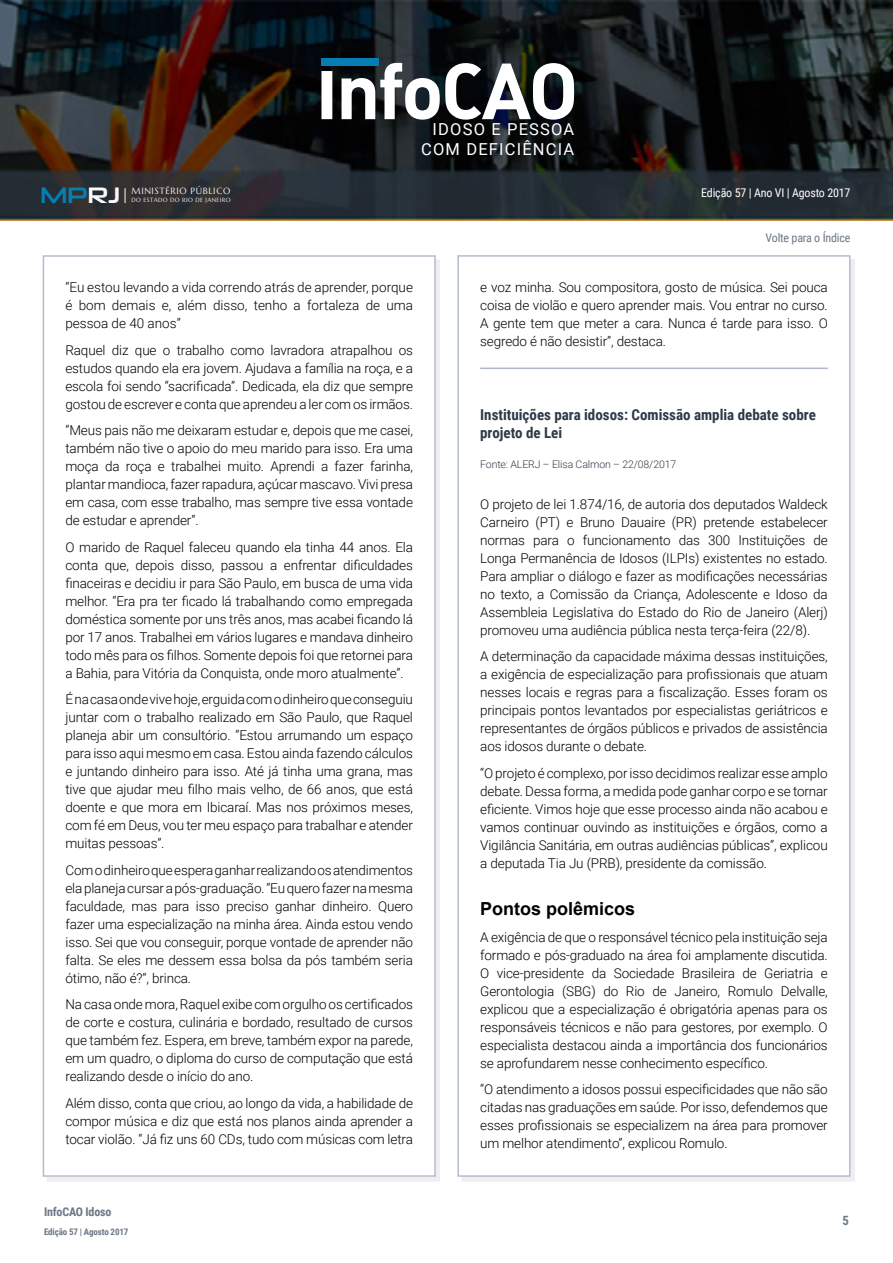
<style>
.page{position:relative;width:893px;height:1263px;background:#fff}
.page>*{position:absolute;margin:0;border:0;box-sizing:border-box;transform-origin:0 0}
.t1{font:22.5px "Neuropolitical Rg";color:#057fb2}
.t2{font:700 18px "Arial";color:#000}
.t3{font:16.5px/19.8px "Roboto";letter-spacing:.07em;color:#fff;text-align:right}
.t4{font:700 15px/18px "Roboto Condensed";color:#2e3a48}
.t5{font:300 13.5px/18px "Roboto";letter-spacing:-.01em;color:#000;text-align:justify}
.t6{font:700 12.75px "Roboto Condensed";color:#6d7786}
.t7{font:12px "Roboto Condensed";letter-spacing:-.015em;color:#fff}
.t8{font:12px "Roboto Condensed";letter-spacing:-.015em;color:#6d7786}
.t9{font:700 12px "Roboto Condensed";letter-spacing:-.015em;color:#6d7786}
.t10{font:300 10.5px "Roboto";letter-spacing:-.01em;color:#2e3a48}
.t11{font:700 9px "Roboto Condensed";letter-spacing:-.015em;color:#6d7786}
.t12{font:9px "Marcellus SC";letter-spacing:.07em;color:#f2f2f2}
.t13{font:6px "Marcellus SC";letter-spacing:.06em;color:#f2f2f2}
.s1{color:#fafafa}
</style>
<div class="page">
<img style="left:0;top:0;width:893px;height:220px">
<div style="left:321px;top:59px;width:58px;height:7px;background:#067eb2"></div>
<svg style="left:125px;top:188px;width:1px;height:15px"></svg>
<svg style="left:321px;top:63px;width:253px;height:57px"></svg>
<div style="left:43px;top:255px;width:393px;height:922px;border:2px solid #b3bdca"></div>
<hr style="left:480px;top:368px;width:348px;height:1px;background:#afb7c7">
<div style="left:457px;top:255px;width:393px;height:922px;border:2px solid #b3bdca"></div>
<h1 class="t1" style="left:40px;top:181px;width:81px">MP<span class="s1">RJ</span></h1>
<p class="t12" style="left:132px;top:185px;width:100px">MINISTÉRIO PÚBLICO</p>
<p class="t13" style="left:132px;top:196px;width:100px">DO ESTADO DO RIO DE JANEIRO</p>
<p class="t3" style="left:421px;top:119px;width:155px">IDOSO E PESSOA<br>COM DEFICIÊNCIA</p>
<p class="t7" style="left:701px;top:184px;width:151px">Edição 57 | Ano VI | Agosto 2017</p>
<p class="t8" style="left:765px;top:230px;width:86px">Volte para o Índice</p>
<p class="t5" style="left:65px;top:278px;width:349px">“Eu estou levando a vida correndo atrás de aprender, porque é bom demais e, além disso, tenho a fortaleza de uma pessoa de 40 anos”</p>
<p class="t5" style="left:65px;top:341px;width:349px">Raquel diz que o trabalho como lavradora atrapalhou os estudos quando ela era jovem. Ajudava a família na roça, e a escola foi sendo “sacrificada”. Dedicada, ela diz que sempre gostou de escrever e conta que aprendeu a ler com os irmãos.</p>
<p class="t5" style="left:65px;top:421px;width:349px">“Meus pais não me deixaram estudar e, depois que me casei, também não tive o apoio do meu marido para isso. Era uma moça da roça e trabalhei muito. Aprendi a fazer farinha, plantar mandioca, fazer rapadura, açúcar mascavo. Vivi presa em casa, com esse trabalho, mas sempre tive essa vontade de estudar e aprender”.</p>
<p class="t5" style="left:65px;top:538px;width:349px">O marido de Raquel faleceu quando ela tinha 44 anos. Ela conta que, depois disso, passou a enfrentar dificuldades finaceiras e decidiu ir para São Paulo, em busca de uma vida melhor. “Era pra ter ficado lá trabalhando como empregada doméstica somente por uns três anos, mas acabei ficando lá por 17 anos. Trabalhei em vários lugares e mandava dinheiro todo mês para os filhos. Somente depois foi que retornei para a Bahia, para Vitória da Conquista, onde moro atualmente”.</p>
<p class="t5" style="left:65px;top:690px;width:349px">É na casa onde vive hoje, erguida com o dinheiro que conseguiu juntar com o trabalho realizado em São Paulo, que Raquel planeja abir um consultório. “Estou arrumando um espaço para isso aqui mesmo em casa. Estou ainda fazendo cálculos e juntando dinheiro para isso. Até já tinha uma grana, mas tive que ajudar meu filho mais velho, de 66 anos, que está doente e que mora em Ibicaraí. Mas nos próximos meses, com fé em Deus, vou ter meu espaço para trabalhar e atender muitas pessoas”.</p>
<p class="t5" style="left:65px;top:860px;width:349px">Com o dinheiro que espera ganhar realizando os atendimentos ela planeja cursar a pós-graduação. “Eu quero fazer na mesma faculdade, mas para isso preciso ganhar dinheiro. Quero fazer uma especialização na minha área. Ainda estou vendo isso. Sei que vou conseguir, porque vontade de aprender não falta. Se eles me dessem essa bolsa da pós também seria ótimo, não é?”, brinca.</p>
<p class="t5" style="left:65px;top:995px;width:349px">Na casa onde mora, Raquel exibe com orgulho os certificados de corte e costura, culinária e bordado, resultado de cursos que também fez. Espera, em breve, também expor na parede, em um quadro, o diploma do curso de computação que está realizando desde o início do ano.</p>
<p class="t5" style="left:65px;top:1093px;width:349px">Além disso, conta que criou, ao longo da vida, a habilidade de compor música e diz que está nos planos ainda aprender a tocar violão. “Já fiz uns 60 CDs, tudo com músicas com letra</p>
<p class="t5" style="left:480px;top:278px;width:349px">e voz minha. Sou compositora, gosto de música. Sei pouca coisa de violão e quero aprender mais. Vou entrar no curso.<br>A gente tem que meter a cara. Nunca é tarde para isso. O segredo é não desistir”, destaca.</p>
<p class="t4" style="left:480px;top:405px;width:337px">Instituições para idosos: Comissão amplia debate sobre projeto de Lei</p>
<p class="t10" style="left:480px;top:457px;width:198px">Fonte: ALERJ – Elisa Calmon – 22/08/2017</p>
<p class="t5" style="left:480px;top:494px;width:349px">O projeto de lei 1.874/16, de autoria dos deputados Waldeck Carneiro (PT) e Bruno Dauaire (PR) pretende estabelecer normas para o funcionamento das 300 Instituições de Longa Permanência de Idosos (ILPIs) existentes no estado.<br>Para ampliar o diálogo e fazer as modificações necessárias no texto, a Comissão da Criança, Adolescente e Idoso da Assembleia Legislativa do Estado do Rio de Janeiro (Alerj) promoveu uma audiência pública nesta terça-feira (22/8).</p>
<p class="t5" style="left:480px;top:647px;width:349px">A determinação da capacidade máxima dessas instituições, a exigência de especialização para profissionais que atuam nesses locais e regras para a fiscalização. Esses foram os principais pontos levantados por especialistas geriátricos e representantes de órgãos públicos e privados de assistência aos idosos durante o debate.</p>
<p class="t5" style="left:480px;top:763px;width:349px">“O projeto é complexo, por isso decidimos realizar esse amplo debate. Dessa forma, a medida pode ganhar corpo e se tornar eficiente. Vimos hoje que esse processo ainda não acabou e vamos continuar ouvindo as instituições e órgãos, como a Vigilância Sanitária, em outras audiências públicas”, explicou a deputada Tia Ju (PRB), presidente da comissão.</p>
<h2 class="t2" style="left:480px;top:897px;width:157px">Pontos polêmicos</h2>
<p class="t5" style="left:480px;top:928px;width:349px">A exigência de que o responsável técnico pela instituição seja formado e pós-graduado na área foi amplamente discutida.<br>O vice-presidente da Sociedade Brasileira de Geriatria e Gerontologia (SBG) do Rio de Janeiro, Romulo Delvalle, explicou que a especialização é obrigatória apenas para os responsáveis técnicos e não para gestores, por exemplo. O especialista destacou ainda a importância dos funcionários se aprofundarem nesse conhecimento específico.</p>
<p class="t5" style="left:480px;top:1080px;width:349px">“O atendimento a idosos possui especificidades que não são citadas nas graduações em saúde. Por isso, defendemos que esses profissionais se especializem na área para promover um melhor atendimento”, explicou Romulo.</p>
<p class="t9" style="left:44px;top:1204px;width:69px">InfoCAO Idoso</p>
<p class="t11" style="left:44px;top:1225px;width:86px">Edição 57 | Agosto 2017</p>
<p class="t6" style="left:842px;top:1211px;width:8px">5</p>
</div>
